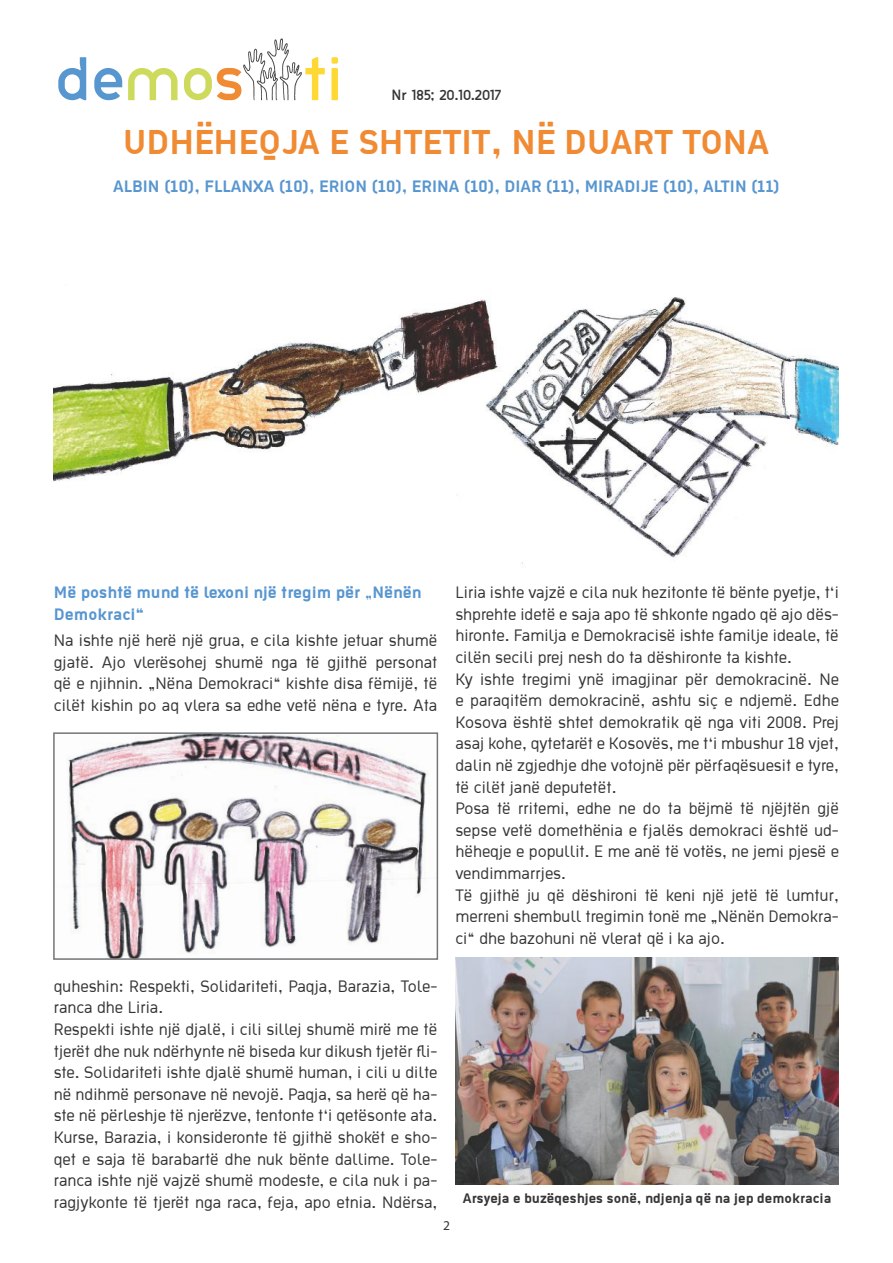
<style>
.page{position:relative;width:893px;height:1263px;background:#fff}
.page>*{position:absolute;margin:0;border:0;box-sizing:border-box;transform-origin:0 0}
.t1{font:700 37.5px "Ekstropia";color:#f08b34}
.t2{font:18px/21.6px "Ekstropia";color:#363435}
.t3{font:700 18px/21.6px "Ekstropia";color:#5896d0}
.t4{font:700 15px "Ekstropia";color:#363435}
.t5{font:13.5px "Thelbi Kujtesa";color:#363435}
.t6{font:13.5px "Myriad Pro";color:#363435}
</style>
<div class="page">
<svg style="left:58px;top:57px;width:28px;height:43px"></svg>
<svg style="left:94px;top:68px;width:28px;height:32px"></svg>
<svg style="left:128px;top:68px;width:50px;height:32px"></svg>
<svg style="left:331px;top:57px;width:7px;height:43px"></svg>
<svg style="left:184px;top:38px;width:141px;height:62px"></svg>
<img style="left:54px;top:297px;width:785px;height:267px">
<img style="left:455px;top:957px;width:384px;height:228px">
<img style="left:67px;top:735px;width:362px;height:222px">
<div style="left:53px;top:732px;width:385px;height:228px;border:2px solid #737577"></div>
<p class="t5" style="left:391px;top:85px;width:112px">Nr 185; 20.10.2017</p>
<h1 class="t1" style="left:123px;top:120px;width:648px">UDHËHEQJA E SHTETIT, NË DUART TONA</h1>
<p class="t3" style="left:113px;top:175px;width:668px">ALBIN (10), FLLANXA (10), ERION (10), ERINA (10), DIAR (11), MIRADIJE (10), ALTIN (11)</p>
<p class="t3" style="left:54px;top:581px;width:369px">Më poshtë mund të lexoni një tregim për „Nënën<br>Demokraci“</p>
<p class="t2" style="left:54px;top:629px;width:385px;text-align:justify">Na ishte një herë një grua, e cila kishte jetuar shumë gjatë. Ajo vlerësohej shumë nga të gjithë personat që e njihnin. „Nëna Demokraci“ kishte disa fëmijë, të cilët kishin po aq vlera sa edhe vetë nëna e tyre. Ata</p>
<p class="t2" style="left:54px;top:975px;width:385px">quheshin: Respekti, Solidariteti, Paqja, Barazia, Tole&shy;ranca dhe Liria.<br>Respekti ishte një djalë, i cili sillej shumë mirë me të tjerët dhe nuk ndërhynte në biseda kur dikush tjetër fli&shy;ste. Solidariteti ishte djalë shumë human, i cili u dilte në ndihmë personave në nevojë. Paqja, sa herë që ha&shy;ste në përleshje të njerëzve, tentonte t‘i qetësonte ata.<br>Kurse, Barazia, i konsideronte të gjithë shokët e sho&shy;qet e saja të barabartë dhe nuk bënte dallime. Tole&shy;ranca ishte një vajzë shumë modeste, e cila nuk i pa&shy;ragjykonte të tjerët nga raca, feja, apo etnia. Ndërsa,</p>
<p class="t2" style="left:455px;top:581px;width:385px">Liria ishte vajzë e cila nuk hezitonte të bënte pyetje, t‘i shprehte idetë e saja apo të shkonte ngado që ajo dës&shy;hironte. Familja e Demokracisë ishte familje ideale, të cilën secili prej nesh do ta dëshironte ta kishte.<br>Ky ishte tregimi ynë imagjinar për demokracinë. Ne e paraqitëm demokracinë, ashtu siç e ndjemë. Edhe Kosova është shtet demokratik që nga viti 2008. Prej asaj kohe, qytetarët e Kosovës, me t‘i mbushur 18 vjet, dalin në zgjedhje dhe votojnë për përfaqësuesit e tyre, të cilët janë deputetët.<br>Posa të rritemi, edhe ne do ta bëjmë të njëjtën gjë sepse vetë domethënia e fjalës demokraci është ud&shy;hëheqje e popullit. E me anë të votës, ne jemi pjesë e vendimmarrjes.<br>Të gjithë ju që dëshironi të keni një jetë të lumtur, merreni shembull tregimin tonë me „Nënën Demokra&shy;ci“ dhe bazohuni në vlerat që i ka ajo.</p>
<p class="t4" style="left:463px;top:1189px;width:370px">Arsyeja e buzëqeshjes sonë, ndjenja që na jep demokracia</p>
<p class="t6" style="left:443px;top:1217px;width:8px">2</p>
</div>
